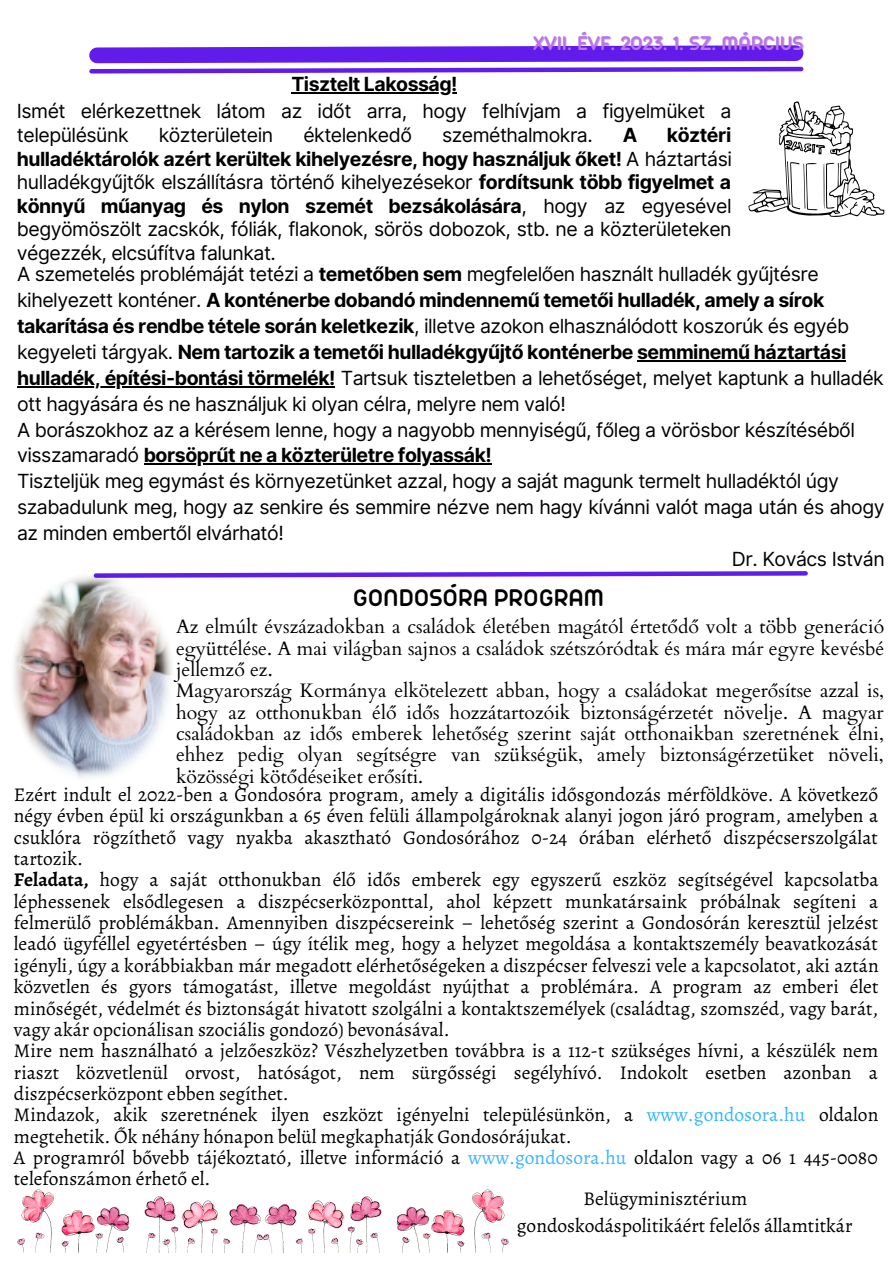
<style>
.page{position:relative;width:893px;height:1264px;background:#fff}
.page>*{position:absolute;margin:0;border:0;box-sizing:border-box;transform-origin:0 0}
.t1{font:600 25.95px "Arista Pro";color:#000}
.t2{font:600 21.45px "Arista Pro";color:#bc73e4}
.t3{font:19.5px "Alegreya";color:#000}
.t4{font:19.5px/23.5px "Inter";letter-spacing:-.025em;color:#000}
.t5{font:19.5px/21.3px "Cardo";color:#000}
.t6{font:700 19.5px "Inter";letter-spacing:-.025em;color:#000}
.s1{font-weight:700}
.s2{font-weight:400}
.s3{color:#38b6ff}
</style>
<div class="page">
<svg style="left:89px;top:45px;width:715px;height:29px"></svg>
<svg style="left:748px;top:101px;width:136px;height:116px"></svg>
<hr style="left:291px;top:92px;width:166px;height:2px;background:#000">
<hr style="left:637px;top:360px;width:208px;height:1px;background:#000">
<hr style="left:17px;top:386px;width:318px;height:1px;background:#000">
<hr style="left:144px;top:463px;width:347px;height:1px;background:#000">
<svg style="left:176px;top:571px;width:632px;height:7px"></svg>
<img style="left:14px;top:573px;width:162px;height:205px">
<img style="left:18px;top:1189px;width:490px;height:63px">
<p class="t2" style="left:533px;top:37px;width:271px">XVII. ÉVF. 2023. 1. SZ. MÁRCIUS</p>
<p class="t6" style="left:291px;top:73px;width:168px">Tisztelt Lakosság!</p>
<p class="t4" style="left:17px;top:99px;width:716px">Ismét elérkezettnek látom az időt arra, hogy felhívjam a figyelmüket a településünk</p>
<p class="t4" style="left:159px;top:123px;width:116px">közterületein</p>
<p class="t4" style="left:303px;top:123px;width:110px">éktelenkedő</p>
<p class="t4" style="left:442px;top:123px;width:152px">szeméthalmokra.</p>
<p class="t6" style="left:623px;top:123px;width:16px">A</p>
<p class="t4" style="left:17px;top:123px;width:716px;text-align:justify;text-indent:650px"><span class="s1">köztéri hulladéktárolók azért kerültek kihelyezésre, hogy használjuk őket!</span> A háztartási hulladékgyűjtők elszállításra történő kihelyezésekor <span class="s1">fordítsunk több figyelmet a könnyű műanyag és nylon szemét bezsákolására</span>, hogy az egyesével begyömöszölt zacskók, fóliák, flakonok, sörös dobozok, stb. ne a közterületeken végezzék, elcsúfítva falunkat.</p>
<p class="t4" style="left:17px;top:262px;width:803px">A szemetelés problémáját tetézi a <span class="s1">temetőben sem</span> megfelelően használt hulladék gyűjtésre</p>
<p class="t6" style="left:17px;top:288px;width:808px"><span class="s2">kihelyezett konténer.</span> A konténerbe dobandó mindennemű temetői hulladék, amely a sírok</p>
<p class="t4" style="left:17px;top:314px;width:833px"><span class="s1">takarítása és rendbe tétele során keletkezik</span>, illetve azokon elhasználódott koszorúk és egyéb</p>
<p class="t6" style="left:17px;top:340px;width:830px"><span class="s2">kegyeleti tárgyak.</span> Nem tartozik a temetői hulladékgyűjtő konténerbe semminemű háztartási</p>
<p class="t4" style="left:17px;top:366px;width:868px"><span class="s1">hulladék, építési-bontási törmelék!</span> Tartsuk tiszteletben a lehetőséget, melyet kaptunk a hulladék</p>
<p class="t4" style="left:17px;top:392px;width:550px">ott hagyására és ne használjuk ki olyan célra, melyre nem való!</p>
<p class="t4" style="left:17px;top:418px;width:839px">A borászokhoz az a kérésem lenne, hogy a nagyobb mennyiségű, főleg a vörösbor készítéséből</p>
<p class="t6" style="left:17px;top:443px;width:476px"><span class="s2">visszamaradó</span> borsöprűt ne a közterületre folyassák!</p>
<p class="t4" style="left:17px;top:469px;width:823px">Tiszteljük meg egymást és környezetünket azzal, hogy a saját magunk termelt hulladéktól úgy</p>
<p class="t4" style="left:17px;top:495px;width:868px">szabadulunk meg, hogy az senkire és semmire nézve nem hagy kívánni valót maga után és ahogy</p>
<p class="t4" style="left:17px;top:521px;width:268px">az minden embertől elvárható!</p>
<p class="t4" style="left:732px;top:547px;width:154px">Dr. Kovács István</p>
<h1 class="t1" style="left:353px;top:589px;width:252px">GONDOSÓRA PROGRAM</h1>
<p class="t5" style="left:176px;top:616px;width:709px">Az elmúlt évszázadokban a családok életében magától értetődő volt a több generáció együttélése. A mai világban sajnos a családok szétszóródtak és mára már egyre kevésbé jellemző ez.<br>Magyarország Kormánya elkötelezett abban, hogy a családokat megerősítse azzal is, hogy az otthonukban élő idős hozzátartozóik biztonságérzetét növelje. A magyar családokban az idős emberek lehetőség szerint saját otthonaikban szeretnének élni, ehhez pedig olyan segítségre van szükségük, amely biztonságérzetüket növeli, közösségi kötődéseiket erősíti.</p>
<p class="t3" style="left:14px;top:781px;width:865px">Ezért indult el 2022-ben a Gondosóra program, amely a digitális idősgondozás mérföldköve. A következő</p>
<p class="t3" style="left:14px;top:802px;width:865px">négy évben épül ki országunkban a 65 éven felüli állampolgároknak alanyi jogon járó program, amelyben a</p>
<p class="t3" style="left:14px;top:823px;width:865px">csuklóra rögzíthető vagy nyakba akasztható Gondosórához 0-24 órában elérhető diszpécserszolgálat</p>
<p class="t3" style="left:14px;top:845px;width:71px">tartozik.</p>
<p class="t3" style="left:14px;top:866px;width:866px"><span class="s1">Feladata,</span> hogy a saját otthonukban élő idős emberek egy egyszerű eszköz segítségével kapcsolatba</p>
<p class="t3" style="left:14px;top:887px;width:865px">léphessenek elsődlegesen a diszpécserközponttal, ahol képzett munkatársaink próbálnak segíteni a</p>
<p class="t3" style="left:14px;top:909px;width:865px">felmerülő problémákban. Amennyiben diszpécsereink – lehetőség szerint a Gondosórán keresztül jelzést</p>
<p class="t3" style="left:14px;top:930px;width:865px">leadó ügyféllel egyetértésben – úgy ítélik meg, hogy a helyzet megoldása a kontaktszemély beavatkozását</p>
<p class="t3" style="left:14px;top:951px;width:866px">igényli, úgy a korábbiakban már megadott elérhetőségeken a diszpécser felveszi vele a kapcsolatot, aki aztán</p>
<p class="t3" style="left:14px;top:973px;width:866px">közvetlen és gyors támogatást, illetve megoldást nyújthat a problémára. A program az emberi élet</p>
<p class="t3" style="left:14px;top:994px;width:865px">minőségét, védelmét és biztonságát hivatott szolgálni a kontaktszemélyek (családtag, szomszéd, vagy barát,</p>
<p class="t3" style="left:14px;top:1016px;width:437px">vagy akár opcionálisan szociális gondozó) bevonásával.</p>
<p class="t3" style="left:14px;top:1037px;width:865px">Mire nem használható a jelzőeszköz? Vészhelyzetben továbbra is a 112-t szükséges hívni, a készülék nem</p>
<p class="t3" style="left:14px;top:1058px;width:865px">riaszt közvetlenül orvost, hatóságot, nem sürgősségi segélyhívó. Indokolt esetben azonban a</p>
<p class="t3" style="left:14px;top:1080px;width:276px">diszpécserközpont ebben segíthet.</p>
<p class="t3" style="left:14px;top:1101px;width:865px">Mindazok, akik szeretnének ilyen eszközt igényelni településünkön, a <span class="s3">www.gondosora.hu</span> oldalon</p>
<p class="t3" style="left:14px;top:1122px;width:559px">megtehetik. Ők néhány hónapon belül megkaphatják Gondosórájukat.</p>
<p class="t3" style="left:14px;top:1144px;width:865px">A programról bővebb tájékoztató, illetve információ a <span class="s3">www.gondosora.hu</span> oldalon vagy a 06 1 445-0080</p>
<p class="t3" style="left:14px;top:1165px;width:198px">telefonszámon érhető el.</p>
<p class="t3" style="left:583px;top:1185px;width:165px">Belügyminisztérium</p>
<p class="t3" style="left:517px;top:1212px;width:337px">gondoskodáspolitikáért felelős államtitkár</p>
</div>
